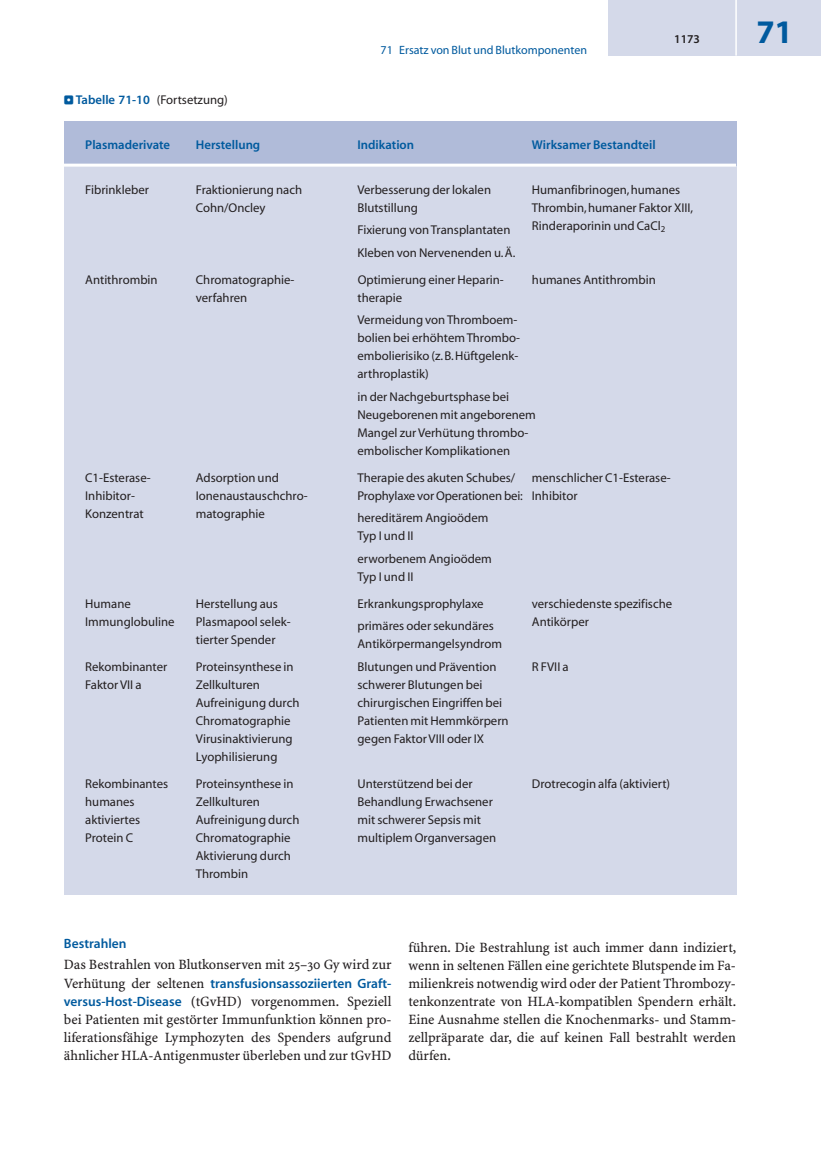
<style>
.page{position:relative;width:821px;height:1149px;background:#fff}
.page>*{position:absolute;margin:0;border:0;box-sizing:border-box;transform-origin:0 0}
.t1{font:33px "Myriad MM 700 600";color:#005a9e}
.t2{font:14.25px/18px "S Minion Plus";letter-spacing:-.005em;color:#231f20;text-align:justify}
.t3{font:13.5px "Myriad MM 565 600";color:#005a9e}
.t4{font:12.75px/18px "Myriad MM 406 600";color:#231f20}
.t5{font:12.75px "Myriad MM 565 600";color:#005a9e}
.t6{font:12px "Myriad MM 406 600";color:#005a9e}
.t7{font:12px "Myriad MM 565 600";color:#231f20}
.t8{font:8.85px "Myriad MM 406 600";color:#231f20}
.s1{font-family:"S Buttons";font-size:12px;color:#005a9e}
.s2{font-family:"Myriad MM 565 600";color:#005a9e}
.s3{font-family:"S Minion Plus";font-size:14.25px;color:#231f20}
.s4{font-family:"Myriad MM 565 600";font-size:13.5px;color:#005a9e}
</style>
<div class="page">
<div style="left:64px;top:121px;width:672px;height:45px;background:#b0bbd9"></div>
<div style="left:64px;top:166px;width:672px;height:728px;background:#d4d9e9"></div>
<div style="left:608px;top:0;width:213px;height:56px;background:#d4d9e9"></div>
<hr style="left:735px;top:0;width:2px;height:56px;background:#fff">
<hr style="left:64px;top:164px;width:672px;height:3px;background:#fff">
<p class="t6" style="left:380px;top:45px;width:208px">71 Ersatz von Blut und Blutkomponenten</p>
<p class="t7" style="left:674px;top:34px;width:27px">1173</p>
<p class="t4" style="left:64px;top:91px;width:165px"><span class="s1">⊡</span> <span class="s2">Tabelle 71-10</span> (Fortsetzung)</p>
<p class="t5" style="left:85px;top:139px;width:86px">Plasmaderivate</p>
<p class="t5" style="left:196px;top:139px;width:66px">Herstellung</p>
<p class="t5" style="left:357px;top:139px;width:58px">Indikation</p>
<p class="t5" style="left:532px;top:139px;width:125px">Wirksamer Bestandteil</p>
<p class="t4" style="left:85px;top:181px;width:65px">Fibrinkleber</p>
<p class="t4" style="left:196px;top:181px;width:108px">Fraktionierung nach</p>
<p class="t4" style="left:357px;top:181px;width:135px">Verbesserung der lokalen</p>
<p class="t4" style="left:532px;top:181px;width:150px">Humanfibrinogen,humanes</p>
<p class="t4" style="left:196px;top:199px;width:71px">Cohn/Oncley</p>
<p class="t4" style="left:357px;top:199px;width:62px">Blutstillung</p>
<p class="t4" style="left:532px;top:199px;width:163px">Thrombin,humaner Faktor XIII,<br>Rinderaporinin und CaCl</p>
<p class="t4" style="left:357px;top:222px;width:154px">Fixierung von Transplantaten</p>
<p class="t8" style="left:661px;top:225px;width:6px">2</p>
<p class="t4" style="left:357px;top:244px;width:159px">Kleben von Nervenenden u.Ä.</p>
<p class="t4" style="left:85px;top:271px;width:74px">Antithrombin</p>
<p class="t4" style="left:196px;top:271px;width:100px">Chromatographie-</p>
<p class="t4" style="left:358px;top:271px;width:148px">Optimierung einer Heparin-</p>
<p class="t4" style="left:532px;top:271px;width:125px">humanes Antithrombin</p>
<p class="t4" style="left:196px;top:289px;width:53px">verfahren</p>
<p class="t4" style="left:357px;top:287px;width:161px;line-height:22.5px">therapie<br>Vermeidung von Thromboem-</p>
<p class="t4" style="left:357px;top:330px;width:164px">bolien bei erhöhtem Thrombo&shy;embolierisiko (z.B.Hüftgelenk&shy;arthroplastik)</p>
<p class="t4" style="left:357px;top:388px;width:180px">in der Nachgeburtsphase bei<br>Neugeborenen mit angeborenem<br>Mangel zur Verhütung thrombo&shy;embolischer Komplikationen</p>
<p class="t4" style="left:85px;top:469px;width:67px">C1-Esterase-</p>
<p class="t4" style="left:196px;top:469px;width:84px">Adsorption und</p>
<p class="t4" style="left:357px;top:469px;width:159px">Therapie des akuten Schubes/</p>
<p class="t4" style="left:532px;top:469px;width:140px">menschlicher C1-Esterase-</p>
<p class="t4" style="left:85px;top:487px;width:51px">Inhibitor-</p>
<p class="t4" style="left:196px;top:487px;width:113px">Ionenaustauschchro-</p>
<p class="t4" style="left:357px;top:487px;width:222px">Prophylaxe vor Operationen bei: Inhibitor</p>
<p class="t4" style="left:85px;top:505px;width:60px">Konzentrat</p>
<p class="t4" style="left:196px;top:505px;width:70px">matographie</p>
<p class="t4" style="left:357px;top:510px;width:132px">hereditärem Angioödem<br>Typ I und II</p>
<p class="t4" style="left:357px;top:550px;width:136px">erworbenem Angioödem<br>Typ I und II</p>
<p class="t4" style="left:85px;top:595px;width:47px">Humane</p>
<p class="t4" style="left:196px;top:595px;width:84px">Herstellung aus</p>
<p class="t4" style="left:357px;top:595px;width:128px">Erkrankungsprophylaxe</p>
<p class="t4" style="left:532px;top:595px;width:142px">verschiedenste spezifische</p>
<p class="t4" style="left:85px;top:613px;width:91px">Immunglobuline</p>
<p class="t4" style="left:196px;top:613px;width:96px">Plasmapool selek-</p>
<p class="t4" style="left:357px;top:618px;width:138px">primäres oder sekundäres</p>
<p class="t4" style="left:532px;top:613px;width:59px">Antikörper</p>
<p class="t4" style="left:196px;top:631px;width:81px">tierter Spender</p>
<p class="t4" style="left:357px;top:636px;width:146px">Antikörpermangelsyndrom</p>
<p class="t4" style="left:85px;top:658px;width:84px">Rekombinanter</p>
<p class="t4" style="left:196px;top:658px;width:99px">Proteinsynthese in</p>
<p class="t4" style="left:357px;top:658px;width:141px">Blutungen und Prävention</p>
<p class="t4" style="left:532px;top:658px;width:38px">R FVII a</p>
<p class="t4" style="left:85px;top:676px;width:58px">Faktor VII a</p>
<p class="t4" style="left:196px;top:676px;width:66px">Zellkulturen</p>
<p class="t4" style="left:357px;top:676px;width:126px">schwerer Blutungen bei</p>
<p class="t4" style="left:196px;top:694px;width:105px">Aufreinigung durch</p>
<p class="t4" style="left:357px;top:694px;width:146px">chirurgischen Eingriffen bei</p>
<p class="t4" style="left:196px;top:712px;width:96px">Chromatographie</p>
<p class="t4" style="left:357px;top:712px;width:153px">Patienten mit Hemmkörpern</p>
<p class="t4" style="left:196px;top:730px;width:98px">Virusinaktivierung</p>
<p class="t4" style="left:357px;top:730px;width:128px">gegen Faktor VIII oder IX</p>
<p class="t4" style="left:196px;top:748px;width:83px">Lyophilisierung</p>
<p class="t4" style="left:85px;top:775px;width:84px">Rekombinantes</p>
<p class="t4" style="left:196px;top:775px;width:99px">Proteinsynthese in</p>
<p class="t4" style="left:357px;top:775px;width:117px">Unterstützend bei der</p>
<p class="t4" style="left:532px;top:775px;width:140px">Drotrecogin alfa (aktiviert)</p>
<p class="t4" style="left:85px;top:793px;width:51px">humanes</p>
<p class="t4" style="left:196px;top:793px;width:66px">Zellkulturen</p>
<p class="t4" style="left:357px;top:793px;width:137px">Behandlung Erwachsener</p>
<p class="t4" style="left:85px;top:811px;width:56px">aktiviertes</p>
<p class="t4" style="left:196px;top:811px;width:105px">Aufreinigung durch</p>
<p class="t4" style="left:357px;top:811px;width:125px">mit schwerer Sepsis mit</p>
<p class="t4" style="left:85px;top:829px;width:49px">Protein C</p>
<p class="t4" style="left:196px;top:829px;width:96px">Chromatographie</p>
<p class="t4" style="left:357px;top:829px;width:140px">multiplem Organversagen</p>
<p class="t4" style="left:196px;top:847px;width:97px">Aktivierung durch<br>Thrombin</p>
<h1 class="t1" style="left:756px;top:15px;width:38px">71</h1>
<p class="t3" style="left:64px;top:938px;width:64px">Bestrahlen</p>
<p class="t2" style="left:64px;top:956px;width:329px">Das Bestrahlen von Blutkonserven mit 25–30 Gy wird zur</p>
<p class="t3" style="left:64px;top:977px;width:329px"><span class="s3">Verhütung der seltenen</span> transfusionsassoziierten Graft-</p>
<p class="t2" style="left:64px;top:992px;width:329px"><span class="s4">versus-Host-Disease</span> (tGvHD) vorgenommen. Speziell bei Patienten mit gestörter Immunfunktion können pro&shy;liferationsfähige Lymphozyten des Spenders aufgrund ähnlicher HLA-Antigenmuster überleben und zur tGvHD</p>
<p class="t2" style="left:408px;top:939px;width:329px">führen. Die Bestrahlung ist auch immer dann indiziert, wenn in seltenen Fällen eine gerichtete Blutspende im Fa&shy;milienkreis notwendig wird oder der Patient Thrombozy&shy;tenkonzentrate von HLA-kompatiblen Spendern erhält.<br>Eine Ausnahme stellen die Knochenmarks- und Stamm&shy;zellpräparate dar, die auf keinen Fall bestrahlt werden dürfen.</p>
</div>
